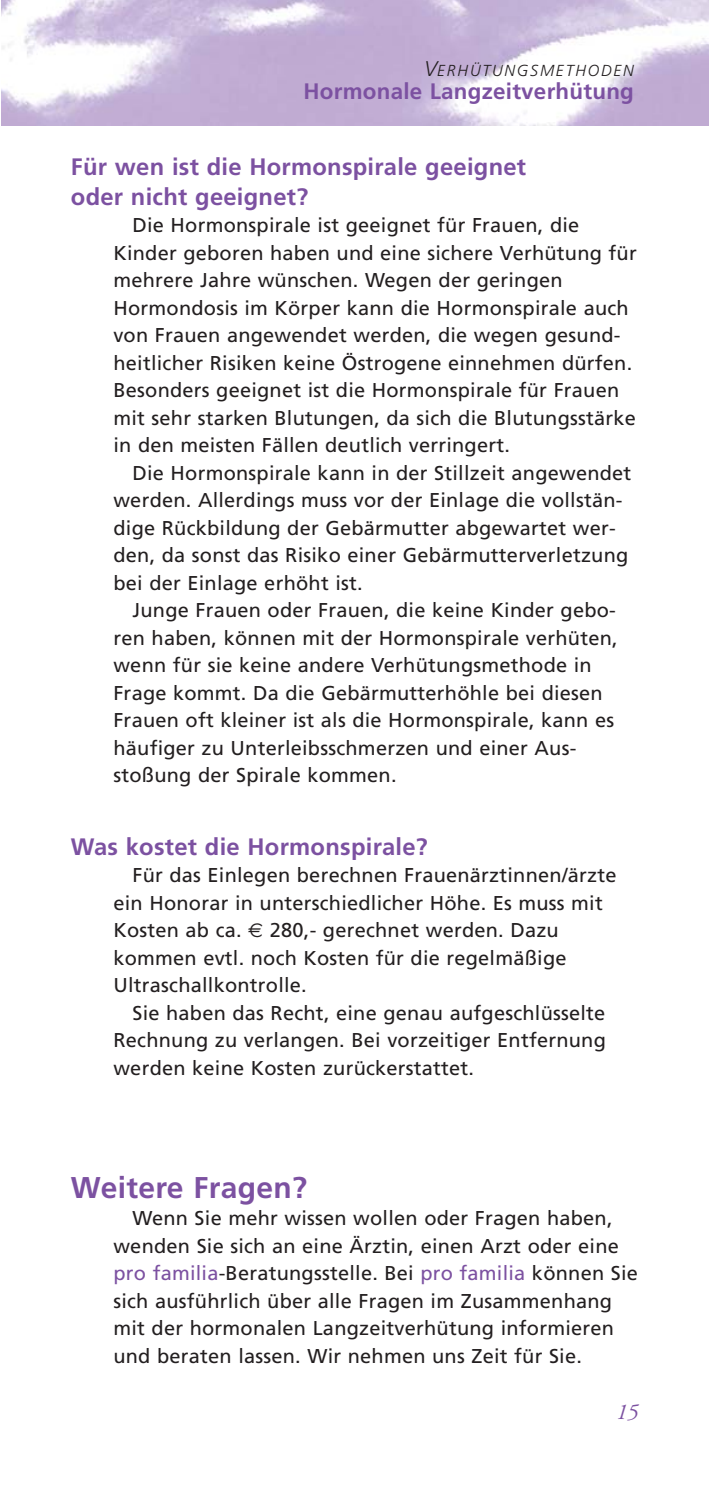
<style>
.page{position:relative;width:709px;height:1489px;background:#fff}
.page>*{position:absolute;margin:0;border:0;box-sizing:border-box;transform-origin:0 0}
.t1{font:700 30px "Frutiger";letter-spacing:.01em;color:#7c51a1}
.t2{font:700 23.75px/30px "Frutiger";letter-spacing:.01em;color:#7c51a1}
.t3{font:italic 22.5px "Adobe Garamond";color:#7c51a1}
.t4{font:700 22.25px "Frutiger";letter-spacing:.01em;color:#7c51a1}
.t5{font:20px/27.5px "Frutiger";letter-spacing:.01em;color:#231f20}
.t6{font:italic 300 16px "Frutiger";letter-spacing:.11em;color:#231f20}
.s1{font-size:21.25px}
.s2{font-family:"Euro Sans"}
.s3{color:#7c51a1}
</style>
<div class="page">
<img style="left:1px;top:1px;width:708px;height:125px">
<p class="t6" style="left:424px;top:64px;width:211px"><span class="s1">V</span>ERHÜTUNGSMETHODEN</p>
<p class="t4" style="left:303px;top:82px;width:332px">Hormonale Langzeitverhütung</p>
<p class="t2" style="left:71px;top:153px;width:457px">Für wen ist die Hormonspirale geeignet oder nicht geeignet?</p>
<p class="t5" style="left:113px;top:213px;width:525px;text-indent:19px">Die Hormonspirale ist geeignet für Frauen, die Kinder geboren haben und eine sichere Verhütung für mehrere Jahre wünschen. Wegen der geringen Hormondosis im Körper kann die Hormonspirale auch von Frauen angewendet werden, die wegen gesund&shy;heitlicher Risiken keine Östrogene einnehmen dürfen.<br>Besonders geeignet ist die Hormonspirale für Frauen mit sehr starken Blutungen, da sich die Blutungsstärke in den meisten Fällen deutlich verringert.</p>
<p class="t5" style="left:113px;top:460px;width:519px;text-indent:19px">Die Hormonspirale kann in der Stillzeit angewendet werden. Allerdings muss vor der Einlage die vollstän&shy;dige Rückbildung der Gebärmutter abgewartet wer&shy;den, da sonst das Risiko einer Gebärmutterverletzung bei der Einlage erhöht ist.</p>
<p class="t5" style="left:113px;top:598px;width:506px;text-indent:19px">Junge Frauen oder Frauen, die keine Kinder gebo&shy;ren haben, können mit der Hormonspirale verhüten, wenn für sie keine andere Verhütungsmethode in Frage kommt. Da die Gebärmutterhöhle bei diesen Frauen oft kleiner ist als die Hormonspirale, kann es häufiger zu Unterleibsschmerzen und einer Aus&shy;stoßung der Spirale kommen.</p>
<p class="t2" style="left:71px;top:833px;width:358px">Was kostet die Hormonspirale?</p>
<p class="t5" style="left:113px;top:863px;width:504px;text-indent:19px">Für das Einlegen berechnen Frauenärztinnen/ärzte ein Honorar in unterschiedlicher Höhe. Es muss mit Kosten ab ca. <span class="s2">€</span> 280,- gerechnet werden. Dazu kommen evtl. noch Kosten für die regelmäßige Ultraschallkontrolle.</p>
<p class="t5" style="left:113px;top:1000px;width:494px;text-align:justify;text-indent:19px">Sie haben das Recht, eine genau aufgeschlüsselte Rechnung zu verlangen. Bei vorzeitiger Entfernung werden keine Kosten zurückerstattet.</p>
<h1 class="t1" style="left:71px;top:1174px;width:238px">Weitere Fragen?</h1>
<p class="t5" style="left:113px;top:1205px;width:526px;text-indent:19px">Wenn Sie mehr wissen wollen oder Fragen haben, wenden Sie sich an eine Ärztin, einen Arzt oder eine <span class="s3">pro familia</span>-Beratungsstelle. Bei <span class="s3">pro familia</span> können Sie sich ausführlich über alle Fragen im Zusammenhang mit der hormonalen Langzeitverhütung informieren und beraten lassen. Wir nehmen uns Zeit für Sie.</p>
<p class="t3" style="left:616px;top:1402px;width:24px">15</p>
</div>
